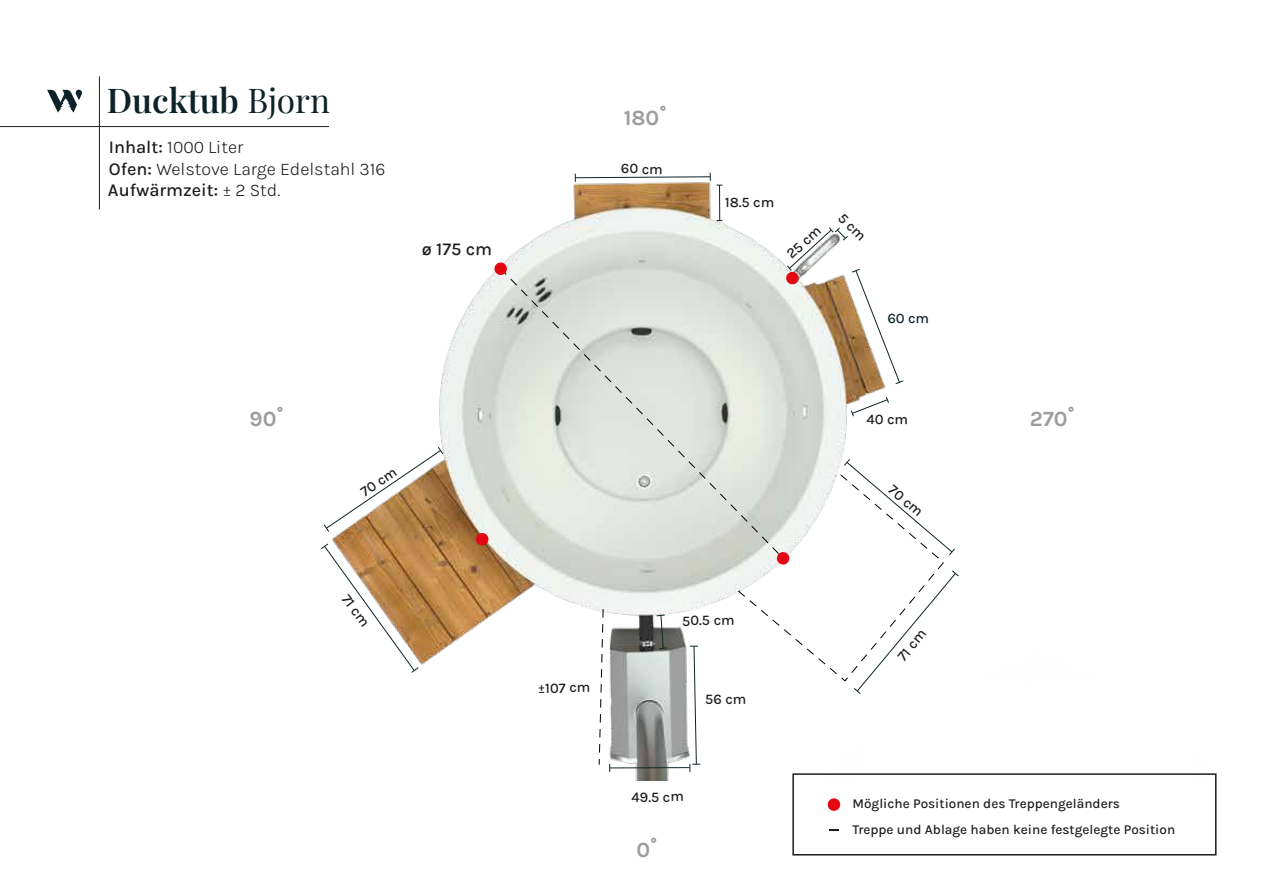
<style>
.page{position:relative;width:1263px;height:893px;background:#fff}
.page>*{position:absolute;margin:0;border:0;box-sizing:border-box;transform-origin:0 0}
.t1{font:600 33.45px "Playfair Display";color:#0e2329}
.t2{font:700 21.75px "Karla";color:#9d9d9c}
.t3{font:300 18px/21.5px "Karla";color:#1d1d1b}
.t4{font:500 18px "Karla";color:#1d1d1b}
.t5{font:500 14.4px "Karla";color:#1d1d1b}
.t6{font:500 14.4px "Karla";color:#0e2329}
.t7{font:500 13.5px/26.1px "Karla";color:#1d1d1b}
.s1{font-weight:400}
.s2{font-weight:500}
</style>
<div class="page">
<img style="left:34px;top:109px;width:1183px;height:671px">
<hr style="left:0;top:126px;width:329px;height:1px;background:#1d1d1b">
<hr style="left:99px;top:76px;width:1px;height:133px;background:#1d1d1b">
<svg style="left:500px;top:268px;width:285px;height:292px"></svg>
<svg style="left:851px;top:396px;width:38px;height:21px"></svg>
<svg style="left:575px;top:173px;width:147px;height:13px"></svg>
<hr style="left:719px;top:185px;width:1px;height:36px;background:#0e2329">
<svg style="left:324px;top:447px;width:119px;height:85px"></svg>
<svg style="left:321px;top:543px;width:98px;height:130px"></svg>
<svg style="left:738px;top:459px;width:221px;height:235px"></svg>
<div style="left:494px;top:262px;width:13px;height:13px;background:#e30613;border-radius:50%"></div>
<div style="left:777px;top:552px;width:12px;height:12px;background:#e30613;border-radius:50%"></div>
<div style="left:828px;top:798px;width:12px;height:13px;background:#e30613;border-radius:50%"></div>
<div style="left:476px;top:533px;width:12px;height:12px;background:#e30613;border-radius:50%"></div>
<div style="left:792px;top:773px;width:424px;height:82px;border:2px solid #1d1d1b"></div>
<svg style="left:829px;top:829px;width:10px;height:2px"></svg>
<svg style="left:47px;top:90px;width:35px;height:22px"></svg>
<hr style="left:610px;top:767px;width:80px;height:1px;background:#0e2329">
<svg style="left:690px;top:646px;width:10px;height:126px"></svg>
<svg style="left:656px;top:614px;width:12px;height:35px"></svg>
<svg style="left:599px;top:609px;width:11px;height:163px"></svg>
<svg style="left:785px;top:213px;width:119px;height:171px"></svg>
<h1 class="t1" style="left:107px;top:74px;width:225px">Ducktub <span class="s1">Bjorn</span></h1>
<h3 class="t3" style="left:108px;top:136px;width:279px"><span class="s2">Inhalt:</span> 1000 Liter<br><span class="s2">Ofen:</span> Welstove Large Edelstahl 316<br><span class="s2">Aufwärmzeit:</span> ± 2 Std.</h3>
<h3 class="t4" style="left:422px;top:237px;width:72px;rotate:1deg">ø 175 cm</h3>
<h2 class="t2" style="left:249px;top:404px;width:36px">90˚</h2>
<p class="t5" style="left:357px;top:485px;width:42px;rotate:-34deg">70 cm</p>
<p class="t5" style="left:352px;top:590px;width:38px;rotate:53deg">71 cm</p>
<h2 class="t2" style="left:624px;top:103px;width:44px">180˚</h2>
<p class="t5" style="left:621px;top:159px;width:43px;rotate:1deg">60 cm</p>
<p class="t5" style="left:725px;top:193px;width:51px;rotate:1deg">18.5 cm</p>
<p class="t5" style="left:782px;top:249px;width:43px;rotate:-43deg">25 cm</p>
<p class="t6" style="left:887px;top:308px;width:43px;rotate:1deg">60 cm</p>
<p class="t5" style="left:867px;top:410px;width:43px;rotate:1deg">40 cm</p>
<p class="t5" style="left:896px;top:480px;width:42px;rotate:40deg">70 cm</p>
<h2 class="t2" style="left:1030px;top:404px;width:46px">270˚</h2>
<p class="t5" style="left:538px;top:679px;width:54px;rotate:-1deg">±107 cm</p>
<p class="t5" style="left:682px;top:611px;width:54px;rotate:-1deg">50.5 cm</p>
<p class="t5" style="left:705px;top:690px;width:43px;rotate:-1deg">56 cm</p>
<p class="t5" style="left:631px;top:788px;width:54px;rotate:-1deg">49.5 cm</p>
<h2 class="t2" style="left:636px;top:836px;width:22px">0˚</h2>
<p class="t5" style="left:893px;top:653px;width:38px;rotate:-51deg">71 cm</p>
<p class="t7" style="left:852px;top:790px;width:324px">Mögliche Positionen des Treppengeländers<br>Treppe und Ablage haben keine festgelegte Position</p>
</div>
